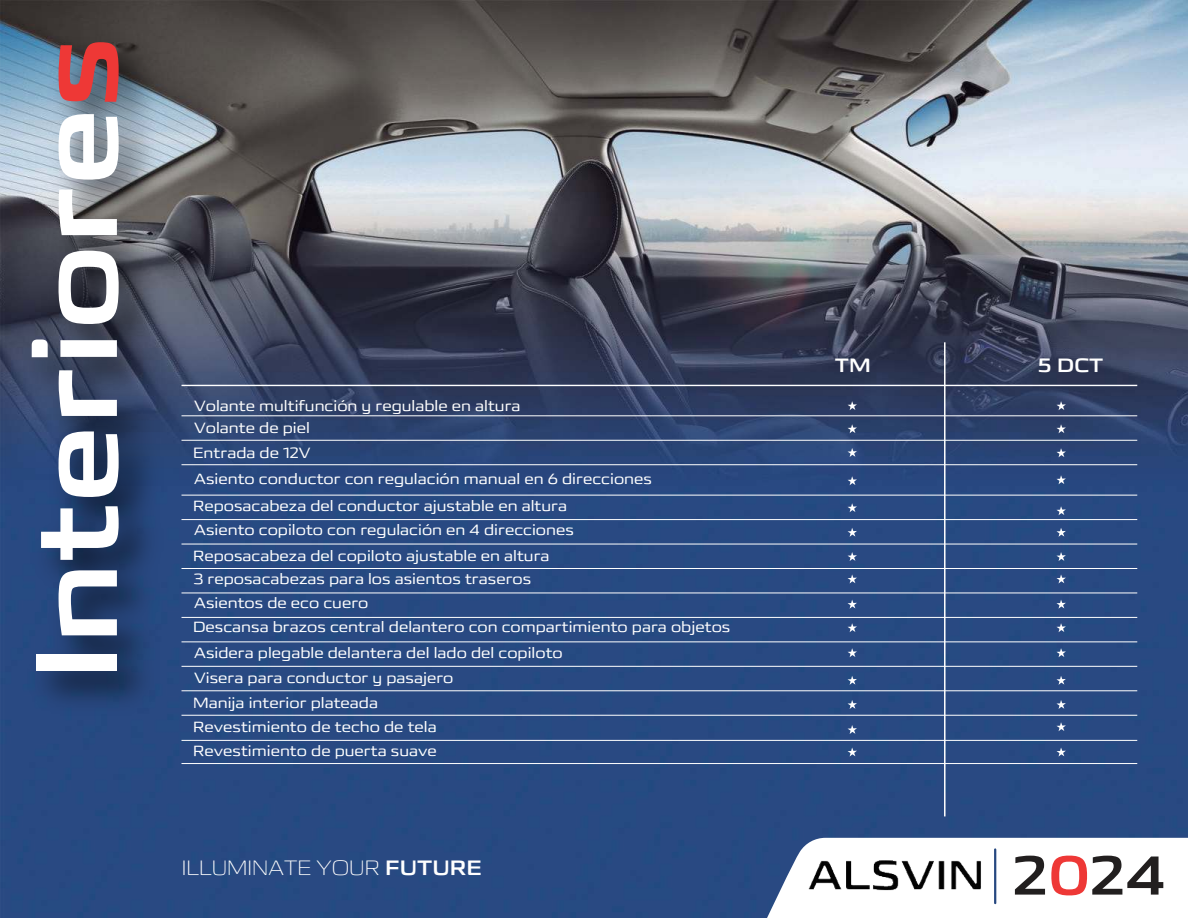
<style>
.page{position:relative;width:1188px;height:918px;background:#fff}
.page>*{position:absolute;margin:0;border:0;box-sizing:border-box;transform-origin:0 0}
.t1{font:116.7px "CHANGANUNITYPES B GB1 0";color:#fff}
.t2{font:55.2px "CHANGANUNITYPES B GB1 0";color:#221f1f}
.t3{font:21px "CHANGANUNITYPES L GB1 0";color:#fff}
.t4{font:19.5px "CHANGANUNITYPES B GB1 0";color:#fff}
.t5{font:15px/24.5px "CHANGANUNITYPES R GB1 0";color:#fff}
.s1{color:#ee3836}
.s2{font-family:"CHANGANUNITYPES B GB1 0"}
</style>
<div class="page">
<img style="left:0;top:0;width:1188px;height:918px">
<hr style="left:182px;top:385px;width:955px;height:1px;background:#fff">
<hr style="left:944px;top:342px;width:2px;height:474px;background:#fff">
<hr style="left:182px;top:415px;width:955px;height:1px;background:#fff">
<hr style="left:182px;top:440px;width:955px;height:1px;background:#fff">
<hr style="left:182px;top:464px;width:955px;height:1px;background:#fff">
<hr style="left:182px;top:495px;width:955px;height:1px;background:#fff">
<hr style="left:182px;top:519px;width:955px;height:1px;background:#fff">
<hr style="left:182px;top:544px;width:955px;height:1px;background:#fff">
<hr style="left:182px;top:568px;width:955px;height:1px;background:#fff">
<hr style="left:182px;top:593px;width:955px;height:1px;background:#fff">
<hr style="left:182px;top:617px;width:955px;height:1px;background:#fff">
<hr style="left:182px;top:642px;width:955px;height:1px;background:#fff">
<hr style="left:182px;top:666px;width:955px;height:1px;background:#fff">
<hr style="left:182px;top:690px;width:955px;height:1px;background:#fff">
<hr style="left:182px;top:715px;width:955px;height:1px;background:#fff">
<hr style="left:182px;top:740px;width:955px;height:1px;background:#fff">
<hr style="left:182px;top:763px;width:955px;height:1px;background:#fff">
<svg style="left:762px;top:838px;width:426px;height:80px"></svg>
<hr style="left:994px;top:849px;width:2px;height:54px;background:#264880">
<img style="left:802px;top:848px;width:188px;height:55px">
<svg style="left:848px;top:401px;width:9px;height:9px"></svg>
<svg style="left:1056px;top:401px;width:10px;height:9px"></svg>
<svg style="left:848px;top:424px;width:9px;height:9px"></svg>
<svg style="left:848px;top:448px;width:9px;height:9px"></svg>
<svg style="left:1056px;top:424px;width:10px;height:9px"></svg>
<svg style="left:1056px;top:448px;width:10px;height:9px"></svg>
<svg style="left:1056px;top:475px;width:10px;height:9px"></svg>
<svg style="left:848px;top:503px;width:9px;height:9px"></svg>
<svg style="left:848px;top:476px;width:9px;height:9px"></svg>
<svg style="left:1056px;top:506px;width:10px;height:9px"></svg>
<svg style="left:848px;top:552px;width:9px;height:9px"></svg>
<svg style="left:848px;top:574px;width:9px;height:10px"></svg>
<svg style="left:848px;top:600px;width:9px;height:9px"></svg>
<svg style="left:1056px;top:528px;width:10px;height:9px"></svg>
<svg style="left:848px;top:528px;width:9px;height:9px"></svg>
<svg style="left:1056px;top:552px;width:10px;height:9px"></svg>
<svg style="left:1056px;top:574px;width:10px;height:10px"></svg>
<svg style="left:1056px;top:600px;width:10px;height:9px"></svg>
<svg style="left:848px;top:623px;width:9px;height:9px"></svg>
<svg style="left:848px;top:648px;width:9px;height:9px"></svg>
<svg style="left:848px;top:676px;width:9px;height:9px"></svg>
<svg style="left:848px;top:700px;width:9px;height:9px"></svg>
<svg style="left:1056px;top:623px;width:10px;height:9px"></svg>
<svg style="left:1056px;top:648px;width:10px;height:9px"></svg>
<svg style="left:1056px;top:676px;width:10px;height:9px"></svg>
<svg style="left:1056px;top:700px;width:10px;height:9px"></svg>
<svg style="left:1056px;top:722px;width:10px;height:9px"></svg>
<svg style="left:848px;top:747px;width:9px;height:10px"></svg>
<svg style="left:848px;top:725px;width:9px;height:9px"></svg>
<svg style="left:1056px;top:747px;width:10px;height:10px"></svg>
<img style="left:0;top:18px;width:212px;height:715px">
<h1 class="t1" style="left:32px;top:681px;width:646px;rotate:-90deg">Interiore<span class="s1">s</span></h1>
<p class="t5" style="left:194px;top:395px;width:328px;line-height:22.5px">Volante multifunción y regulable en altura<br>Volante de piel</p>
<p class="t5" style="left:193px;top:441px;width:119px">Entrada de 12V</p>
<p class="t5" style="left:193px;top:467px;width:460px;line-height:26.4px">Asiento conductor con regulación manual en 6 direcciones<br>Reposacabeza del conductor ajustable en altura</p>
<p class="t5" style="left:193px;top:517px;width:382px;line-height:26.4px">Asiento copiloto con regulación en 4 direcciones<br>Reposacabeza del copiloto ajustable en altura</p>
<p class="t5" style="left:193px;top:568px;width:539px">3 reposacabezas para los asientos traseros<br>Asientos de eco cuero<br>Descansa brazos central delantero con compartimiento para objetos</p>
<p class="t5" style="left:193px;top:642px;width:371px">Asidera plegable delantera del lado del copiloto Visera para conductor y pasajero<br>Manija interior plateada<br>Revestimiento de techo de tela<br>Revestimiento de puerta suave</p>
<h3 class="t3" style="left:182px;top:855px;width:302px">ILLUMINATE YOUR <span class="s2">FUTURE</span></h3>
<h3 class="t4" style="left:835px;top:358px;width:37px">TM</h3>
<h3 class="t4" style="left:1038px;top:358px;width:67px">5 DCT</h3>
<h2 class="t2" style="left:1013px;top:854px;width:155px">2<span class="s1">0</span>24</h2>
</div>
